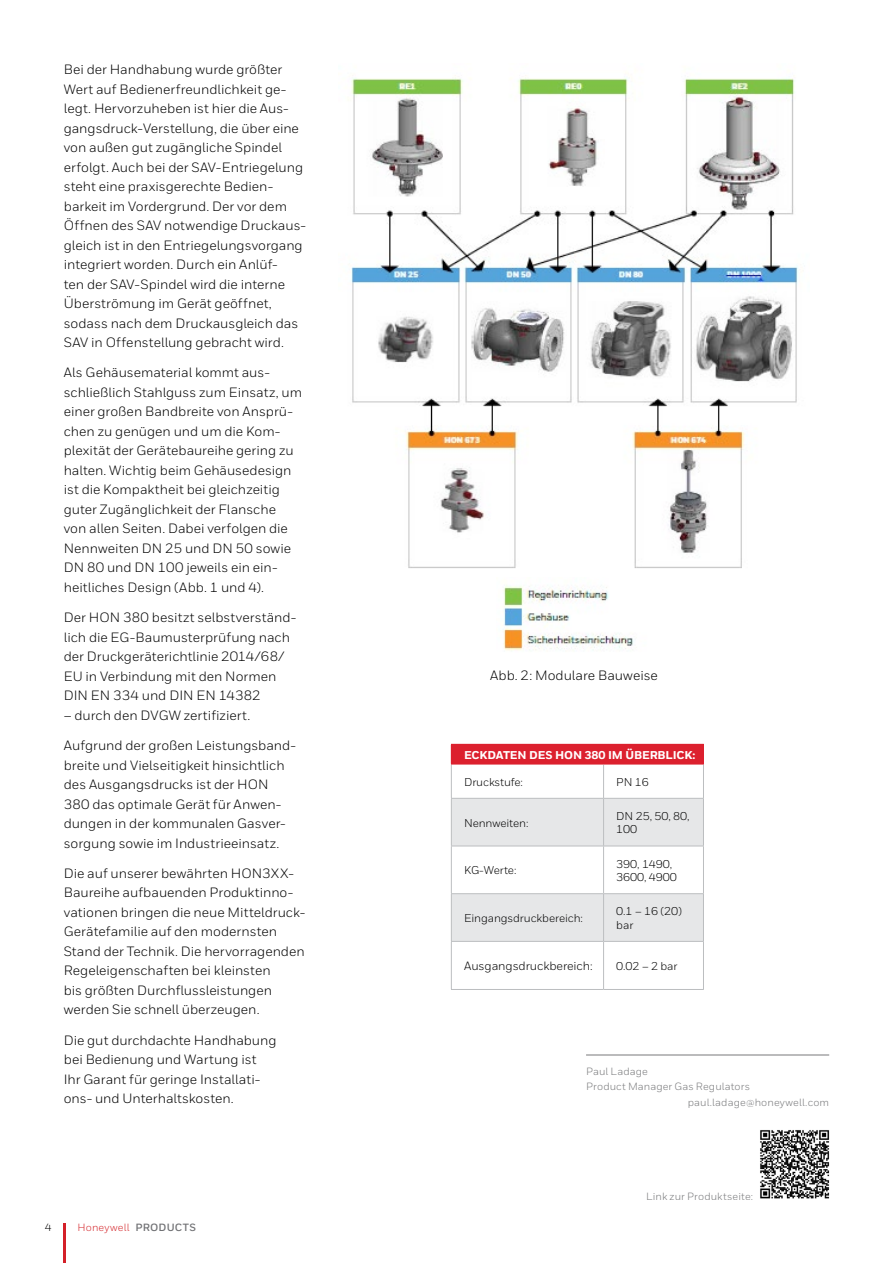
<style>
.page{position:relative;width:893px;height:1263px;background:#fff}
.page>*{position:absolute;margin:0;border:0;box-sizing:border-box;transform-origin:0 0}
.t1{font:13.5px/19.5px "Honeywell Sans";color:#000}
.t2{font:12px "Honeywell Sans";letter-spacing:-.01em;color:#000}
.t3{font:11.25px/13.5px "Honeywell Sans";letter-spacing:-.01em;color:#000}
.t4{font:800 11.25px "Honeywell Sans";letter-spacing:-.01em;color:#fff}
.t5{font:10.5px "Honeywell Sans";letter-spacing:.01em;color:#78797b}
.t6{font:10.5px "Honeywell Sans";letter-spacing:.015em;color:#d52a2f}
.t7{font:10.5px "Honeywell Sans";color:#000}
.s1{font-weight:700;color:#707174}
</style>
<div class="page">
<hr style="left:63px;top:1223px;width:3px;height:40px;background:#d42029">
<img style="left:351px;top:78px;width:448px;height:490px">
<img style="left:503px;top:585px;width:131px;height:66px">
<hr style="left:586px;top:1054px;width:243px;height:1px;background:#78797b">
<div style="left:451px;top:744px;width:252px;height:20px;background:#dc202e"></div>
<svg style="left:452px;top:799px;width:251px;height:142px"></svg>
<svg style="left:703px;top:745px;width:1px;height:19px"></svg>
<hr style="left:451px;top:764px;width:1px;height:34px;background:#bcbec0">
<hr style="left:603px;top:764px;width:1px;height:34px;background:#bcbec0">
<hr style="left:451px;top:798px;width:153px;height:1px;background:#bcbec0">
<hr style="left:703px;top:764px;width:1px;height:34px;background:#bcbec0">
<hr style="left:604px;top:798px;width:100px;height:1px;background:#bcbec0">
<hr style="left:451px;top:799px;width:1px;height:47px;background:#bcbec0">
<hr style="left:603px;top:799px;width:1px;height:47px;background:#bcbec0">
<hr style="left:451px;top:846px;width:153px;height:1px;background:#bcbec0">
<hr style="left:703px;top:799px;width:1px;height:47px;background:#bcbec0">
<hr style="left:604px;top:846px;width:100px;height:1px;background:#bcbec0">
<hr style="left:451px;top:846px;width:1px;height:47px;background:#bcbec0">
<hr style="left:603px;top:846px;width:1px;height:47px;background:#bcbec0">
<hr style="left:451px;top:893px;width:153px;height:1px;background:#bcbec0">
<hr style="left:703px;top:846px;width:1px;height:47px;background:#bcbec0">
<hr style="left:604px;top:893px;width:100px;height:1px;background:#bcbec0">
<hr style="left:451px;top:894px;width:1px;height:47px;background:#bcbec0">
<hr style="left:451px;top:942px;width:1px;height:47px;background:#bcbec0">
<hr style="left:603px;top:894px;width:1px;height:47px;background:#bcbec0">
<hr style="left:603px;top:942px;width:1px;height:47px;background:#bcbec0">
<hr style="left:451px;top:941px;width:153px;height:1px;background:#bcbec0">
<hr style="left:451px;top:989px;width:153px;height:1px;background:#bcbec0">
<hr style="left:703px;top:894px;width:1px;height:47px;background:#bcbec0">
<hr style="left:703px;top:942px;width:1px;height:47px;background:#bcbec0">
<hr style="left:604px;top:941px;width:100px;height:1px;background:#bcbec0">
<hr style="left:604px;top:989px;width:100px;height:1px;background:#bcbec0">
<hr style="left:604px;top:744px;width:100px;height:1px;background:#dc202e">
<hr style="left:451px;top:764px;width:153px;height:1px;background:#dc202e">
<hr style="left:604px;top:764px;width:100px;height:1px;background:#dc202e">
<img style="left:760px;top:1130px;width:70px;height:69px">
<p class="t1" style="left:64px;top:60px;width:244px">Bei der Handhabung wurde größter Wert auf Bedienerfreundlichkeit ge&shy;legt. Hervorzuheben ist hier die Aus&shy;gangsdruck-Verstellung, die über eine von außen gut zugängliche Spindel erfolgt. Auch bei der SAV-Entriegelung steht eine praxisgerechte Bedien&shy;barkeit im Vordergrund. Der vor dem Öffnen des SAV notwendige Druckaus&shy;gleich ist in den Entriegelungsvorgang integriert worden. Durch ein Anlüf-<br>ten der SAV-Spindel wird die interne Überströmung im Gerät geöffnet, sodass nach dem Druckausgleich das SAV in Offenstellung gebracht wird.</p>
<p class="t1" style="left:64px;top:363px;width:240px">Als Gehäusematerial kommt aus&shy;schließlich Stahlguss zum Einsatz, um einer großen Bandbreite von Ansprü&shy;chen zu genügen und um die Kom&shy;plexität der Gerätebaureihe gering zu halten. Wichtig beim Gehäusedesign ist die Kompaktheit bei gleichzeitig guter Zugänglichkeit der Flansche von allen Seiten. Dabei verfolgen die Nennweiten DN 25 und DN 50 sowie DN 80 und DN 100 jeweils ein ein&shy;heitliches Design (Abb. 1 und 4).</p>
<p class="t1" style="left:64px;top:608px;width:234px">Der HON 380 besitzt selbstverständ&shy;lich die EG-Baumusterprüfung nach der Druckgeräterichtlinie 2014/68/ EU in Verbindung mit den Normen DIN EN 334 und DIN EN 14382</p>
<p class="t1" style="left:64px;top:705px;width:188px">– durch den DVGW zertifiziert.</p>
<p class="t1" style="left:64px;top:736px;width:234px">Aufgrund der großen Leistungsband&shy;breite und Vielseitigkeit hinsichtlich des Ausgangsdrucks ist der HON 380 das optimale Gerät für Anwen&shy;dungen in der kommunalen Gasver&shy;sorgung sowie im Industrieeinsatz.</p>
<p class="t1" style="left:64px;top:863px;width:243px">Die auf unserer bewährten HON3XX-Baureihe aufbauenden Produktinno&shy;vationen bringen die neue Mitteldruck-Gerätefamilie auf den modernsten Stand der Technik. Die hervorragenden Regeleigenschaften bei kleinsten<br>bis größten Durchflussleistungen werden Sie schnell überzeugen.</p>
<p class="t1" style="left:64px;top:1030px;width:214px">Die gut durchdachte Handhabung bei Bedienung und Wartung ist<br>Ihr Garant für geringe Installati&shy;ons- und Unterhaltskosten.</p>
<p class="t7" style="left:45px;top:1221px;width:8px">4</p>
<p class="t6" style="left:78px;top:1221px;width:120px">Honeywell <span class="s1">PRODUCTS</span></p>
<p class="t1" style="left:490px;top:666px;width:169px">Abb. 2: Modulare Bauweise</p>
<p class="t4" style="left:464px;top:748px;width:233px">ECKDATEN DES HON 380 IM ÜBERBLICK:</p>
<p class="t3" style="left:464px;top:775px;width:60px">Druckstufe:</p>
<p class="t3" style="left:616px;top:775px;width:34px">PN 16</p>
<p class="t3" style="left:464px;top:816px;width:66px">Nennweiten:</p>
<p class="t3" style="left:616px;top:809px;width:75px">DN 25, 50, 80,<br>100</p>
<p class="t3" style="left:464px;top:864px;width:54px">KG-Werte:</p>
<p class="t3" style="left:616px;top:857px;width:62px">390, 1490,<br>3600, 4900</p>
<p class="t3" style="left:464px;top:911px;width:120px">Eingangsdruckbereich:</p>
<p class="t3" style="left:616px;top:904px;width:67px">0.1 – 16 (20) bar</p>
<p class="t2" style="left:464px;top:959px;width:130px">Ausgangsdruckbereich:</p>
<p class="t3" style="left:616px;top:959px;width:63px">0.02 – 2 bar</p>
<p class="t5" style="left:586px;top:1065px;width:63px">Paul Ladage</p>
<p class="t5" style="left:586px;top:1080px;width:166px">Product Manager Gas Regulators</p>
<p class="t5" style="left:688px;top:1096px;width:143px">paul.ladage@honeywell.com</p>
<p class="t5" style="left:646px;top:1190px;width:109px">Link zur Produktseite:</p>
</div>
